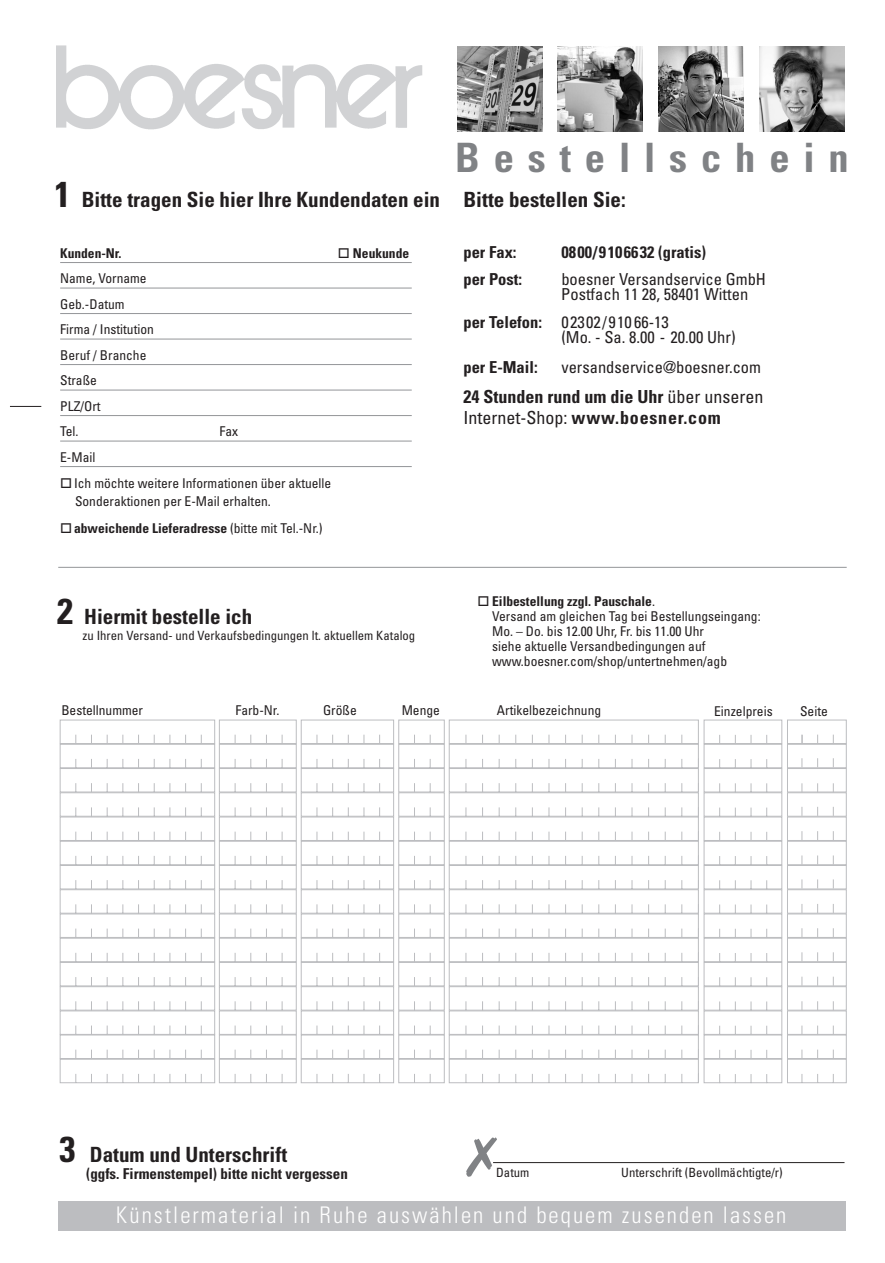
<style>
.page{position:relative;width:885px;height:1263px;background:#fff}
.page>*{position:absolute;margin:0;border:0;box-sizing:border-box;transform-origin:0 0}
.t1{font:700 condensed 40.5px "Univers LT Std";letter-spacing:.34em;color:#808285}
.t2{font:300 condensed 22.95px "Univers LT Std";letter-spacing:.09em;color:#fff}
.t3{font:700 condensed 21px "Univers LT Std";color:#231f20}
.t4{font:700 condensed 18px/21px "Univers LT Std";color:#231f20}
.t5{font:condensed 16.5px/15px "Univers LT Std";color:#231f20}
.t6{font:700 condensed 16.5px "Univers LT Std";color:#231f20}
.t7{font:700 condensed 15px "Univers LT Std";color:#231f20}
.t8{font:condensed 13.5px/25.5px "Univers LT Std";color:#231f20}
.t9{font:700 condensed 13.5px "Univers LT Std";color:#231f20}
.t10{font:condensed 12.75px "Univers LT Std";color:#231f20}
.s1{font-size:36px}
.s2{font-weight:400}
.s3{font-weight:700}
</style>
<div class="page">
<div style="left:59px;top:1201px;width:787px;height:30px;background:#bcbdc0"></div>
<hr style="left:10px;top:406px;width:31px;height:1px;background:#231f20">
<hr style="left:60px;top:262px;width:351px;height:1px;background:#939598">
<hr style="left:60px;top:288px;width:351px;height:1px;background:#939598">
<hr style="left:60px;top:313px;width:351px;height:1px;background:#939598">
<hr style="left:60px;top:339px;width:351px;height:1px;background:#939598">
<hr style="left:60px;top:364px;width:351px;height:1px;background:#939598">
<hr style="left:60px;top:390px;width:351px;height:1px;background:#939598">
<hr style="left:60px;top:415px;width:351px;height:1px;background:#939598">
<hr style="left:60px;top:441px;width:351px;height:1px;background:#939598">
<hr style="left:60px;top:466px;width:351px;height:1px;background:#939598">
<img style="left:56px;top:46px;width:367px;height:84px">
<img style="left:759px;top:46px;width:85px;height:85px">
<img style="left:557px;top:46px;width:86px;height:85px">
<img style="left:457px;top:47px;width:85px;height:85px">
<hr style="left:493px;top:1162px;width:351px;height:1px;background:#231f20">
<hr style="left:58px;top:567px;width:788px;height:1px;background:#939598">
<svg style="left:59px;top:719px;width:787px;height:365px"></svg>
<img style="left:658px;top:46px;width:85px;height:85px">
<h3 class="t3" style="left:55px;top:192px;width:387px"><span class="s1">1</span> Bitte tragen Sie hier Ihre Kundendaten ein</h3>
<p class="t9" style="left:60px;top:248px;width:63px">Kunden-Nr.</p>
<p class="t9" style="left:338px;top:248px;width:73px">□ Neukunde</p>
<p class="t8" style="left:60px;top:267px;width:95px">Name, Vorname<br>Geb.-Datum<br>Firma / Institution<br>Beruf / Branche<br>Straße<br>PLZ/Ort<br>Tel.</p>
<p class="t8" style="left:219px;top:420px;width:20px">Fax</p>
<p class="t8" style="left:60px;top:446px;width:37px">E-Mail</p>
<p class="t8" style="left:75px;top:476px;width:258px;line-height:18px;text-indent:-15px">□Ich möchte weitere Informationen über aktuelle<br>Sonder aktionen per E-Mail erhalten.</p>
<p class="t9" style="left:60px;top:523px;width:264px">□abweichende Lieferadresse <span class="s2">(bitte mit Tel.-Nr.)</span></p>
<h1 class="t1" style="left:455px;top:143px;width:395px">Bestellschein</h1>
<h3 class="t3" style="left:463px;top:192px;width:164px">Bitte bestellen Sie:</h3>
<p class="t6" style="left:463px;top:246px;width:55px">per Fax:</p>
<p class="t6" style="left:561px;top:246px;width:146px">0800/9106632 (gratis)</p>
<p class="t6" style="left:463px;top:273px;width:60px">per Post:</p>
<p class="t5" style="left:561px;top:273px;width:206px">boesner Versandservice GmbH<br>Postfach 11 28, 58401 Witten</p>
<p class="t5" style="left:561px;top:316px;width:176px;text-indent:-98px"><span class="s3">per Telefon:</span> 02302/910 66-13<br>(Mo. - Sa. 8.00 - 20.00 Uhr)</p>
<p class="t6" style="left:463px;top:361px;width:76px">per E-Mail:</p>
<p class="t5" style="left:561px;top:361px;width:201px">versandservice@boesner.com</p>
<h3 class="t4" style="left:463px;top:388px;width:301px">24 Stunden rund um die Uhr <span class="s2">über unseren<br>Internet-Shop:</span> www.boesner.com</h3>
<h3 class="t3" style="left:57px;top:609px;width:197px"><span class="s1">2</span> Hiermit bestelle ich</h3>
<p class="t10" style="left:82px;top:631px;width:334px">zu Ihren Versand- und Verkaufsbedingungen lt. aktuellem Katalog</p>
<p class="t8" style="left:492px;top:595px;width:270px;line-height:15px;text-indent:-15px">□ <span class="s3">Eilbestellung zzgl. Pauschale</span>.<br>Versand am gleichen Tag bei Bestellungseingang:<br>Mo. – Do. bis 12.00 Uhr, Fr. bis 11.00 Uhr<br>siehe aktuelle Versand bedin gungen auf www.boesner.com/shop/untertnehmen/agb</p>
<p class="t8" style="left:61px;top:699px;width:83px">Bestellnummer</p>
<p class="t8" style="left:323px;top:699px;width:35px">Größe</p>
<p class="t8" style="left:401px;top:699px;width:40px">Menge</p>
<p class="t8" style="left:497px;top:699px;width:106px">Artikelbezeichnung</p>
<p class="t8" style="left:235px;top:699px;width:46px">Farb-Nr.</p>
<p class="t8" style="left:714px;top:700px;width:60px">Einzelpreis</p>
<p class="t8" style="left:800px;top:700px;width:29px">Seite</p>
<h3 class="t3" style="left:60px;top:1147px;width:229px"><span class="s1">3</span> Datum und Unterschrift</h3>
<p class="t7" style="left:86px;top:1168px;width:263px">(ggfs. Firmenstempel) bitte nicht vergessen</p>
<p class="t10" style="left:496px;top:1167px;width:35px">Datum</p>
<p class="t10" style="left:621px;top:1167px;width:163px">Unterschrift (Bevollmächtigte/r)</p>
<h2 class="t2" style="left:116px;top:1202px;width:672px">Künstlermaterial in Ruhe auswählen und bequem zusenden lassen</h2>
</div>
